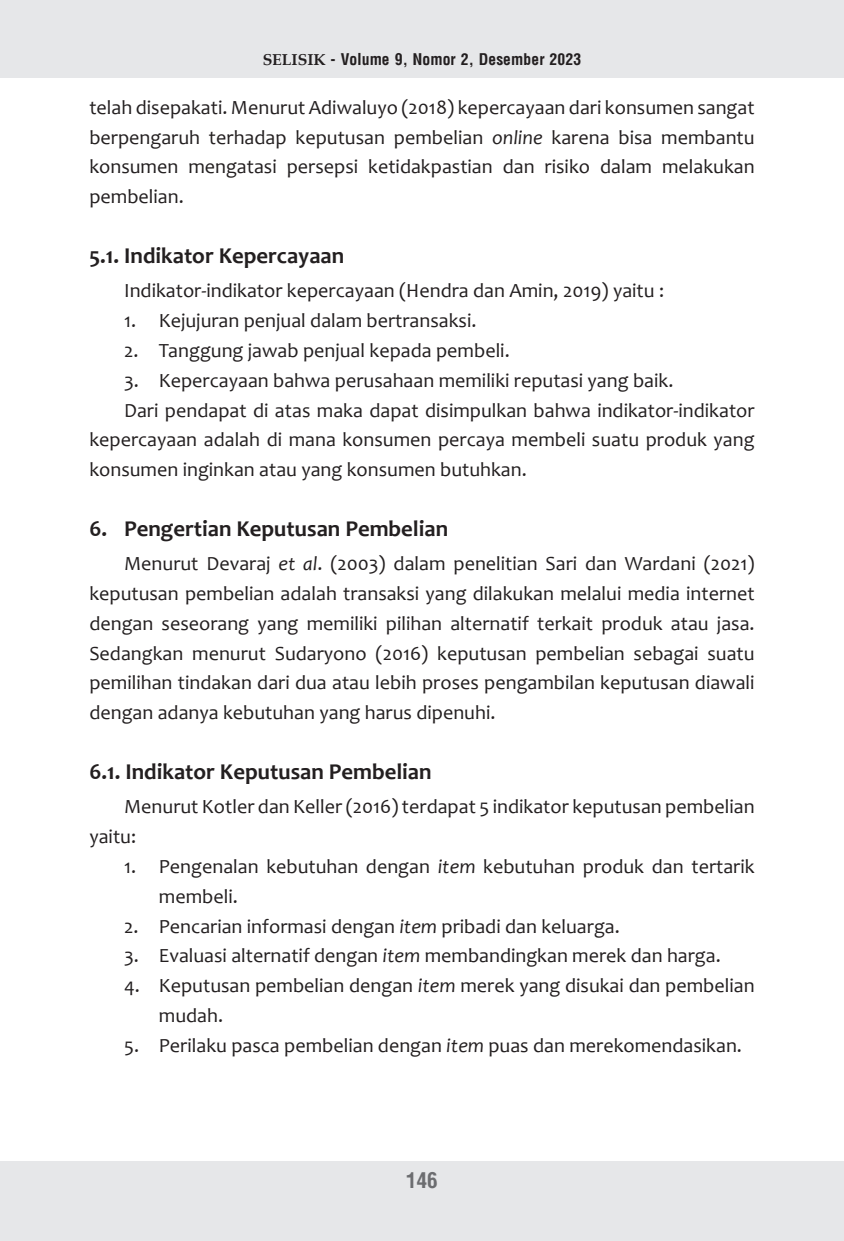
<style>
.page{position:relative;width:844px;height:1241px;background:#fff}
.page>*{position:absolute;margin:0;border:0;box-sizing:border-box;transform-origin:0 0}
.no_1_bold{font:700 22.75px "Candara";color:#231f20}
.t1{font:700 21px "Arena Condensed";color:#6c6d70}
.Paragraph_1{font:20.12px/29.8px "Candara";color:#231f20;text-align:justify}
.no_2{font:20.12px/29.8px "Candara";color:#231f20}
.t2{font:700 15.75px "Arena Condensed";color:#231f20}
.s1{font-family:"Book Antiqua"}
.s2{font-style:italic}
</style>
<div class="page">
<div style="left:0;top:0;width:843px;height:78px;background:#e6e7e9"></div>
<div style="left:0;top:1161px;width:843px;height:79px;background:#e6e7e9"></div>
<p class="t2" style="left:262px;top:50px;width:320px"><span class="s1">SELISIK</span> - Volume 9, Nomor 2, Desember 2023</p>
<p class="Paragraph_1" style="left:89px;top:92px;width:666px">telah disepakati. Menurut Adiwaluyo (2018) kepercayaan dari konsumen sangat berpengaruh terhadap keputusan pembelian <span class="s2">online</span> karena bisa membantu konsumen mengatasi persepsi ketidakpastian dan risiko dalam melakukan pembelian.</p>
<p class="no_1_bold" style="left:89px;top:241px;width:256px">5.1. Indikator Kepercayaan</p>
<p class="Paragraph_1" style="left:124px;top:276px;width:541px">Indikator-indikator kepercayaan (Hendra dan Amin, 2019) yaitu :</p>
<p class="no_2" style="left:124px;top:305px;width:354px">1. Kejujuran penjual dalam bertransaksi.</p>
<p class="no_2" style="left:124px;top:335px;width:387px">2. Tanggung jawab penjual kepada pembeli.</p>
<p class="no_2" style="left:124px;top:365px;width:550px">3. Kepercayaan bahwa perusahaan memiliki reputasi yang baik.</p>
<p class="Paragraph_1" style="left:89px;top:395px;width:666px;text-indent:35px">Dari pendapat di atas maka dapat disimpulkan bahwa indikator-indikator kepercayaan adalah di mana konsumen percaya membeli suatu produk yang konsumen inginkan atau yang konsumen butuhkan.</p>
<p class="no_1_bold" style="left:89px;top:514px;width:360px">6. Pengertian Keputusan Pembelian</p>
<p class="Paragraph_1" style="left:89px;top:548px;width:666px;text-indent:35px">Menurut Devaraj <span class="s2">et al</span>. (2003) dalam penelitian Sari dan Wardani (2021) keputusan pembelian adalah transaksi yang dilakukan melalui media internet dengan seseorang yang memiliki pilihan alternatif terkait produk atau jasa.<br>Sedangkan menurut Sudaryono (2016) keputusan pembelian sebagai suatu pemilihan tindakan dari dua atau lebih proses pengambilan keputusan diawali dengan adanya kebutuhan yang harus dipenuhi.</p>
<p class="no_1_bold" style="left:89px;top:757px;width:344px">6.1. Indikator Keputusan Pembelian</p>
<p class="Paragraph_1" style="left:89px;top:791px;width:666px;text-indent:35px">Menurut Kotler dan Keller (2016) terdapat 5 indikator keputusan pembelian yaitu:</p>
<p class="no_2" style="left:159px;top:851px;width:597px;text-indent:-35px">1. Pengenalan kebutuhan dengan <span class="s2">item</span> kebutuhan produk dan tertarik membeli.</p>
<p class="no_2" style="left:124px;top:910px;width:497px">2. Pencarian informasi dengan <span class="s2">item</span> pribadi dan keluarga.</p>
<p class="no_2" style="left:124px;top:940px;width:598px">3. Evaluasi alternatif dengan <span class="s2">item</span> membandingkan merek dan harga.</p>
<p class="no_2" style="left:159px;top:970px;width:597px;text-indent:-35px">4. Keputusan pembelian dengan <span class="s2">item</span> merek yang disukai dan pembelian mudah.</p>
<p class="no_2" style="left:124px;top:1029px;width:619px">5. Perilaku pasca pembelian dengan <span class="s2">item</span> puas dan merekomendasikan.</p>
<p class="t1" style="left:406px;top:1167px;width:33px">146</p>
</div>
